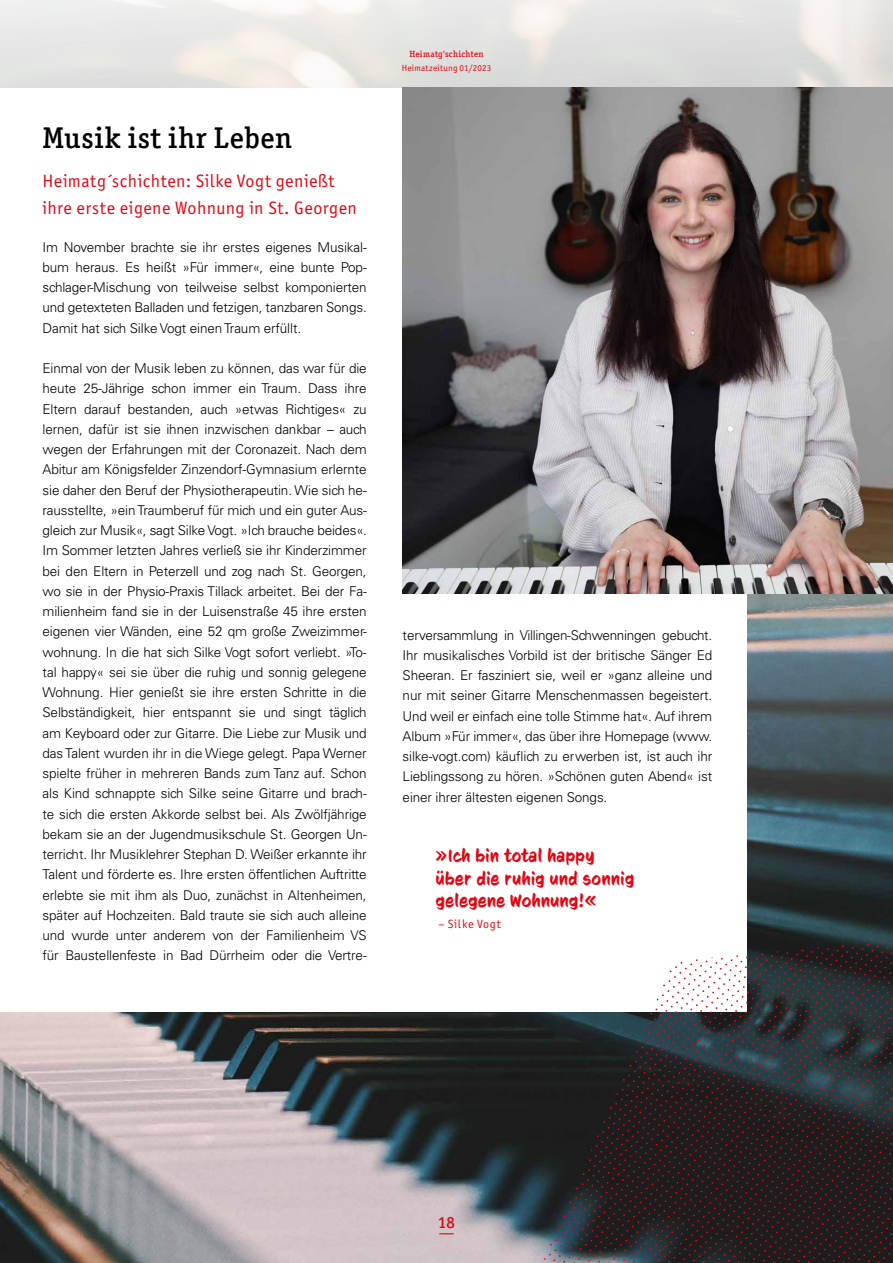
<style>
.page{position:relative;width:893px;height:1263px;background:#fff}
.page>*{position:absolute;margin:0;border:0;box-sizing:border-box;transform-origin:0 0}
.t1{font:500 30px "ITC Officina Serif W04";letter-spacing:.03em;color:#000}
.t2{font:18px/27px "Officina Sans ITC Pro";letter-spacing:.025em;color:#e30613}
.t3{font:18px/22.5px "CC Sign Language";letter-spacing:.03em;color:#e30613}
.t4{font:500 16.5px "ITC Officina Serif W04";color:#e30613}
.t5{font:300 13.5px/20.2px "Univers";letter-spacing:-.01em;color:#000;text-align:justify}
.t6{font:12px "Officina Sans ITC Pro";letter-spacing:.05em;color:#e30613}
.t7{font:9px "Officina Sans ITC Pro";letter-spacing:.02em;color:#e30613}
.t8{font:500 9px "ITC Officina Serif W04";letter-spacing:.03em;color:#e30613}
</style>
<div class="page">
<img style="left:0;top:0;width:893px;height:1263px">
<div style="left:0;top:88px;width:746px;height:924px;background:#fff"></div>
<img style="left:403px;top:88px;width:490px;height:506px">
<svg style="left:567px;top:941px;width:326px;height:322px"></svg>
<svg style="left:572px;top:946px;width:321px;height:317px"></svg>
<svg style="left:576px;top:952px;width:317px;height:311px"></svg>
<svg style="left:439px;top:1233px;width:15px;height:1px"></svg>
<h1 class="t1" style="left:43px;top:119px;width:251px">Musik ist ihr Leben</h1>
<h2 class="t2" style="left:43px;top:168px;width:316px">Heimatg´schichten: Silke Vogt genießt ihre erste eigene Wohnung in St. Georgen</h2>
<p class="t5" style="left:43px;top:237px;width:326px">Im November brachte sie ihr erstes eigenes Musikal&shy;bum heraus. Es heißt »Für immer«, eine bunte Pop&shy;schlager-Mischung von teilweise selbst komponierten und getexteten Balladen und fetzigen, tanzbaren Songs.<br>Damit hat sich Silke Vogt einen Traum erfüllt.</p>
<p class="t5" style="left:43px;top:358px;width:326px">Einmal von der Musik leben zu können, das war für die heute 25-Jährige schon immer ein Traum. Dass ihre Eltern darauf bestanden, auch »etwas Richtiges« zu lernen, dafür ist sie ihnen inzwischen dankbar – auch wegen der Erfahrungen mit der Coronazeit. Nach dem Abitur am Königsfelder Zinzendorf-Gymnasium erlernte sie daher den Beruf der Physiotherapeutin. Wie sich he&shy;rausstellte, »ein Traumberuf für mich und ein guter Aus&shy;gleich zur Musik«, sagt Silke Vogt. »Ich brauche beides«.<br>Im Sommer letzten Jahres verließ sie ihr Kinderzimmer bei den Eltern in Peterzell und zog nach St. Georgen, wo sie in der Physio-Praxis Tillack arbeitet. Bei der Fa&shy;milienheim fand sie in der Luisenstraße 45 ihre ersten eigenen vier Wänden, eine 52 qm große Zweizimmer&shy;wohnung. In die hat sich Silke Vogt sofort verliebt. »To&shy;tal happy« sei sie über die ruhig und sonnig gelegene Wohnung. Hier genießt sie ihre ersten Schritte in die Selbständigkeit, hier entspannt sie und singt täglich am Keyboard oder zur Gitarre. Die Liebe zur Musik und das Talent wurden ihr in die Wiege gelegt. Papa Werner spielte früher in mehreren Bands zum Tanz auf. Schon als Kind schnappte sich Silke seine Gitarre und brach&shy;te sich die ersten Akkorde selbst bei. Als Zwölfjährige bekam sie an der Jugendmusikschule St. Georgen Un&shy;terricht. Ihr Musiklehrer Stephan D. Weißer erkannte ihr Talent und förderte es. Ihre ersten öffentlichen Auftritte erlebte sie mit ihm als Duo, zunächst in Altenheimen, später auf Hochzeiten. Bald traute sie sich auch alleine und wurde unter anderem von der Familienheim VS für Baustellenfeste in Bad Dürrheim oder die Vertre-</p>
<p class="t8" style="left:409px;top:48px;width:76px">Heimatg'schichten</p>
<p class="t7" style="left:402px;top:62px;width:91px">Heimatzeitung 01/2023</p>
<p class="t5" style="left:403px;top:625px;width:311px">terversammlung in Villingen-Schwenningen gebucht.<br>Ihr musikalisches Vorbild ist der britische Sänger Ed Sheeran. Er fasziniert sie, weil er »ganz alleine und nur mit seiner Gitarre Menschenmassen begeistert.<br>Und weil er einfach eine tolle Stimme hat«. Auf ihrem Album »Für immer«, das über ihre Homepage (www. silke-vogt.com) käuflich zu erwerben ist, ist auch ihr Lieblingssong zu hören. »Schönen guten Abend« ist einer ihrer ältesten eigenen Songs.</p>
<h2 class="t3" style="left:436px;top:845px;width:200px">»Ich bin total happy über die ruhig und sonnig gelegene Wohnung!«</h2>
<p class="t6" style="left:438px;top:917px;width:64px">– Silke Vogt</p>
<p class="t4" style="left:438px;top:1212px;width:18px">18</p>
</div>
